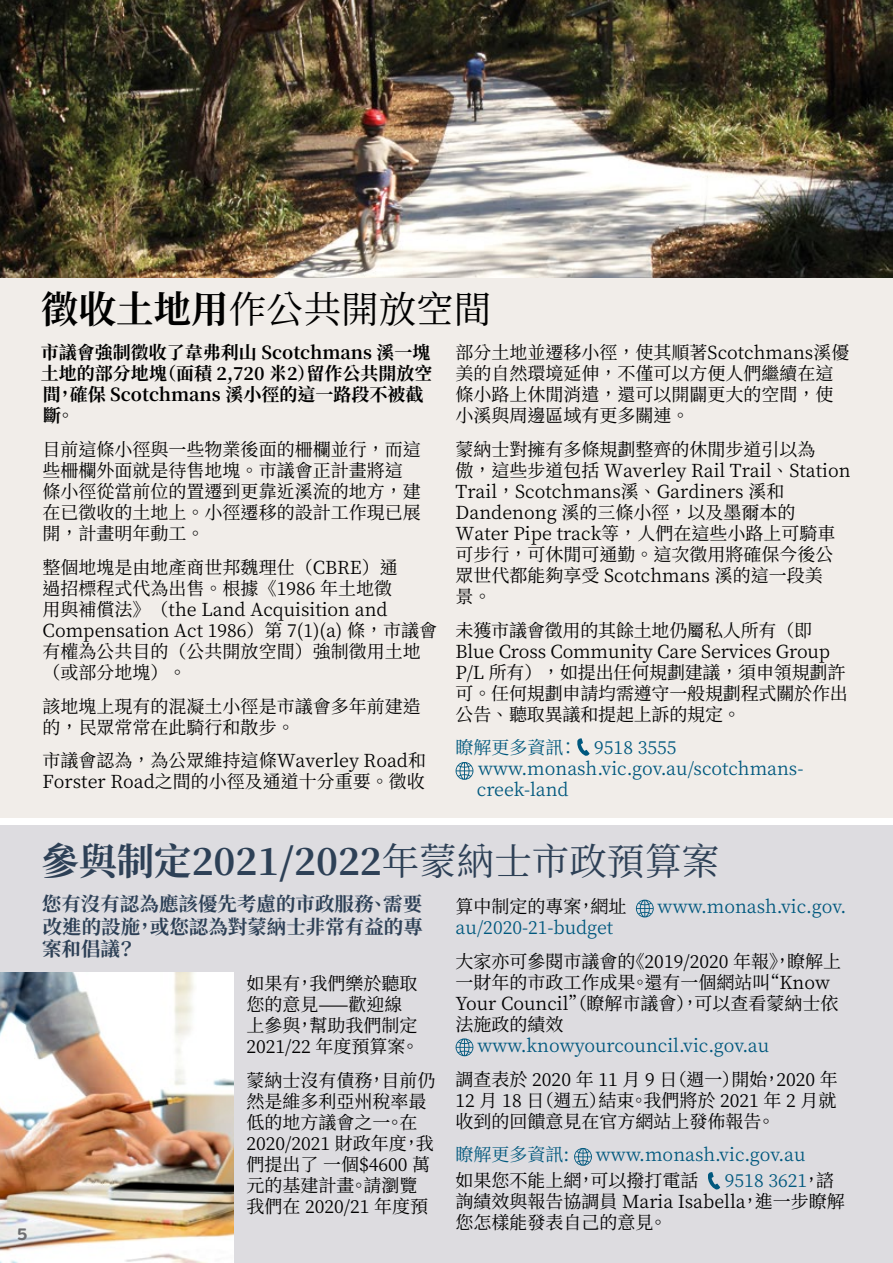
<style>
.page{position:relative;width:893px;height:1263px;background:#fff}
.page>*{position:absolute;margin:0;border:0;box-sizing:border-box;transform-origin:0 0}
.t1{font:700 37.5px "Source Han Serif TC";color:#2d4056}
.t2{font:37.5px "Source Han Serif TC";color:#000}
.t3{font:700 19.5px/22.5px "Source Han Serif TC";color:#2d4056;text-align:justify}
.t4{font:18px/21px "Source Han Serif TC";color:#000}
.t5{font:18px/21px "Source Han Serif TC";color:#00587e}
.t6{font:700 18px/21px "Source Han Serif TC";color:#000}
.t7{font:700 16.5px "Filson Soft";color:#6d6e71}
.s1{font-weight:700}
.s2{font-weight:400}
.s3{color:#00587e}
</style>
<div class="page">
<div style="left:0;top:825px;width:893px;height:438px;background:#dddce0"></div>
<img style="left:0;top:972px;width:234px;height:291px">
<div style="left:0;top:0;width:893px;height:817px;background:#f1ede9"></div>
<img style="left:0;top:0;width:893px;height:277px">
<svg style="left:577px;top:738px;width:13px;height:18px"></svg>
<svg style="left:456px;top:762px;width:17px;height:18px"></svg>
<svg style="left:636px;top:900px;width:18px;height:17px"></svg>
<svg style="left:456px;top:1038px;width:17px;height:18px"></svg>
<svg style="left:574px;top:1148px;width:18px;height:18px"></svg>
<svg style="left:708px;top:1172px;width:12px;height:18px"></svg>
<h1 class="t2" style="left:41px;top:288px;width:452px"><span class="s1">徵收土地用</span>作公共開放空間</h1>
<p class="t6" style="left:41px;top:342px;width:393px">市議會強制徵收了韋弗利山 Scotchmans 溪一塊土地的部分地塊（面積 2,720 米2）留作公共開放空間，確保 Scotchmans 溪小徑的這一路段不被截斷。</p>
<p class="t4" style="left:43px;top:439px;width:380px">目前這條小徑與一些物業後面的柵欄並行，而這些柵欄外面就是待售地塊。市議會正計畫將這條小徑從當前位的置遷到更靠近溪流的地方，建在已徵收的土地上。小徑遷移的設計工作現已展開，計畫明年動工。</p>
<p class="t4" style="left:43px;top:557px;width:396px">整個地塊是由地產商世邦魏理仕（CBRE）通<br>過招標程式代為出售。根據《1986 年土地徵<br>用與補償法》（the Land Acquisition and<br>Compensation Act 1986）第 7(1)(a) 條，市議會有權為公共目的（公共開放空間）強制徵用土地（或部分地塊）。</p>
<p class="t4" style="left:43px;top:696px;width:380px">該地塊上現有的混凝土小徑是市議會多年前建造的，民眾常常在此騎行和散步。</p>
<p class="t4" style="left:43px;top:751px;width:385px">市議會認為，為公眾維持這條Waverley Road和<br>Forster Road之間的小徑及通道十分重要。徵收</p>
<p class="t4" style="left:456px;top:342px;width:395px">部分土地並遷移小徑，使其順著Scotchmans溪優美的自然環境延伸，不僅可以方便人們繼續在這條小路上休閒消遣，還可以開闢更大的空間，使小溪與周邊區域有更多關連。</p>
<p class="t4" style="left:456px;top:439px;width:396px">蒙納士對擁有多條規劃整齊的休閒步道引以為<br>傲，這些步道包括 Waverley Rail Trail、Station<br>Trail，Scotchmans溪、Gardiners 溪和<br>Dandenong 溪的三條小徑，以及墨爾本的<br>Water Pipe track等，人們在這些小路上可騎車可步行，可休閒可通勤。這次徵用將確保今後公眾世代都能夠享受 Scotchmans 溪的這一段美<br>景。</p>
<p class="t4" style="left:456px;top:620px;width:394px">未獲市議會徵用的其餘土地仍屬私人所有（即<br>Blue Cross Community Care Services Group<br>P/L 所有），如提出任何規劃建議，須申領規劃許可。任何規劃申請均需遵守一般規劃程式關於作出公告、聽取異議和提起上訴的規定。</p>
<p class="t5" style="left:477px;top:737px;width:328px;text-indent:-21px">瞭解更多資訊： 9518 3555 www.monash.vic.gov.au/scotchmans&shy;creek-land</p>
<p class="t7" style="left:17px;top:1224px;width:12px">5</p>
<h1 class="t1" style="left:42px;top:840px;width:679px">參與制定2021/2022<span class="s2">年蒙納士市政預算案</span></h1>
<p class="t3" style="left:42px;top:893px;width:382px">您有沒有認為應該優先考慮的市政服務、需要改進的設施，或您認為對蒙納士非常有益的專案和倡議？</p>
<p class="t4" style="left:246px;top:973px;width:174px">如果有，我們樂於聽取您的意見——歡迎線上參與，幫助我們制定<br>2021/22 年度預算案。</p>
<p class="t4" style="left:246px;top:1070px;width:190px">蒙納士沒有債務，目前仍然是維多利亞州稅率最低的地方議會之一。在<br>2020/2021 財政年度，我們提出了 一個$4600 萬元的基建計畫。請瀏覽我們在 2020/21 年度預</p>
<p class="t4" style="left:456px;top:896px;width:172px">算中制定的專案，網址</p>
<p class="t5" style="left:658px;top:896px;width:190px">www.monash.vic.gov.</p>
<p class="t5" style="left:456px;top:917px;width:159px">au/2020-21-budget</p>
<p class="t4" style="left:456px;top:951px;width:387px">大家亦可參閱市議會的《2019/2020 年報》，瞭解上一財年的市政工作成果。還有一個網站叫“Know<br>Your Council”（瞭解市議會），可以查看蒙納士依法施政的績效</p>
<p class="t5" style="left:477px;top:1035px;width:294px">www.knowyourcouncil.vic.gov.au</p>
<p class="t4" style="left:456px;top:1069px;width:384px;text-align:justify">調查表於 2020 年 11 月 9 日（週一）開始，2020 年12 月 18 日（週五）結束。我們將於 2021 年 2 月就收到的回饋意見在官方網站上發佈報告。</p>
<p class="t5" style="left:456px;top:1144px;width:115px">瞭解更多資訊:</p>
<p class="t5" style="left:596px;top:1144px;width:211px">www.monash.vic.gov.au</p>
<p class="t4" style="left:456px;top:1170px;width:244px">如果您不能上網，可以撥打電話</p>
<p class="t4" style="left:456px;top:1170px;width:391px;text-indent:269px"><span class="s3">9518 3621</span>，諮詢績效與報告協調員 Maria Isabella，進一步瞭解您怎樣能發表自己的意見。</p>
</div>
